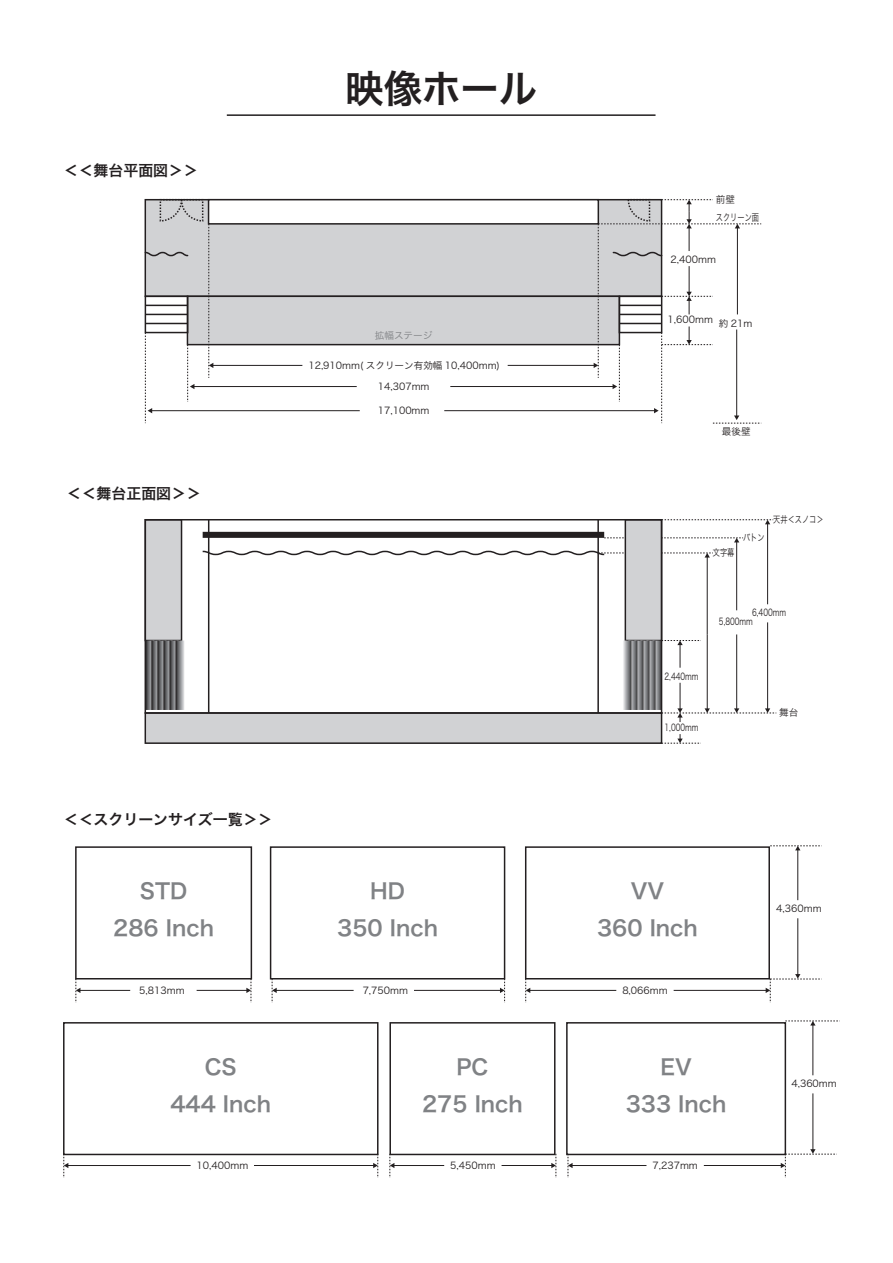
<style>
.page{position:relative;width:893px;height:1263px;background:#fff}
.page>*{position:absolute;margin:0;border:0;box-sizing:border-box;transform-origin:0 0}
.t1{font:38.4px "Hira Kaku Pro W6";color:#231f20}
.t2{font:21.3px/37.2px "Hira Kaku Pro W6";color:#808285;text-align:center}
.t3{font:14.85px "Hira Kaku Pro W6";color:#231f20}
.t4{font:9.6px "Hira Kaku Pro W3";color:#231f20}
.t5{font:9.6px "Hira Kaku Pro W3";color:#231f20;scale:.75 1}
.t6{font:9.6px "Hira Kaku Pro W3";color:#808285}
</style>
<div class="page">
<div style="left:145px;top:200px;width:517px;height:96px;background:#d1d2d4"></div>
<div style="left:209px;top:200px;width:389px;height:24px;background:#fff"></div>
<div style="left:208px;top:199px;width:391px;height:26px;border:2px solid #231f20"></div>
<div style="left:187px;top:296px;width:432px;height:49px;background:#d1d2d4"></div>
<div style="left:187px;top:296px;width:433px;height:49px;border:2px solid #231f20"></div>
<svg style="left:75px;top:979px;width:56px;height:24px"></svg>
<svg style="left:196px;top:979px;width:56px;height:24px"></svg>
<svg style="left:389px;top:1155px;width:56px;height:23px"></svg>
<svg style="left:501px;top:1153px;width:56px;height:25px"></svg>
<svg style="left:567px;top:1155px;width:80px;height:23px"></svg>
<svg style="left:271px;top:979px;width:83px;height:24px"></svg>
<svg style="left:413px;top:979px;width:92px;height:24px"></svg>
<svg style="left:525px;top:979px;width:92px;height:24px"></svg>
<svg style="left:63px;top:1155px;width:128px;height:23px"></svg>
<svg style="left:253px;top:1155px;width:125px;height:23px"></svg>
<svg style="left:662px;top:733px;width:39px;height:11px"></svg>
<svg style="left:443px;top:198px;width:319px;height:226px"></svg>
<svg style="left:144px;top:198px;width:216px;height:226px"></svg>
<div style="left:145px;top:520px;width:37px;height:120px;background:#d1d2d4"></div>
<div style="left:145px;top:519px;width:37px;height:122px;border:2px solid #231f20"></div>
<div style="left:145px;top:713px;width:517px;height:30px;background:#d1d2d4"></div>
<div style="left:145px;top:712px;width:517px;height:32px;border:2px solid #231f20"></div>
<svg style="left:148px;top:640px;width:3px;height:70px"></svg>
<svg style="left:151px;top:640px;width:6px;height:70px"></svg>
<svg style="left:157px;top:640px;width:6px;height:70px"></svg>
<svg style="left:163px;top:640px;width:6px;height:70px"></svg>
<svg style="left:169px;top:640px;width:6px;height:70px"></svg>
<svg style="left:175px;top:640px;width:9px;height:70px"></svg>
<svg style="left:201px;top:519px;width:576px;height:204px"></svg>
<div style="left:75px;top:846px;width:177px;height:133px;border:2px solid #231f20"></div>
<div style="left:270px;top:846px;width:235px;height:133px;border:2px solid #231f20"></div>
<div style="left:525px;top:846px;width:245px;height:133px;border:2px solid #231f20"></div>
<div style="left:63px;top:1022px;width:315px;height:133px;border:2px solid #231f20"></div>
<div style="left:389px;top:1022px;width:166px;height:133px;border:2px solid #231f20"></div>
<div style="left:566px;top:1022px;width:220px;height:133px;border:2px solid #231f20"></div>
<svg style="left:769px;top:845px;width:53px;height:56px"></svg>
<svg style="left:673px;top:917px;width:149px;height:86px"></svg>
<svg style="left:785px;top:1020px;width:55px;height:56px"></svg>
<svg style="left:703px;top:1093px;width:134px;height:85px"></svg>
<svg style="left:226px;top:114px;width:430px;height:2px"></svg>
<h3 class="t3" style="left:64px;top:157px;width:136px">＜＜舞台平面図＞＞</h3>
<h3 class="t3" style="left:67px;top:480px;width:136px">＜＜舞台正面図＞＞</h3>
<h1 class="t1" style="left:345px;top:54px;width:193px">映像ホール</h1>
<p class="t6" style="left:375px;top:326px;width:59px">拡幅ステージ</p>
<p class="t4" style="left:308px;top:357px;width:193px">12,910mm( スクリーン有効幅 10,400mm)</p>
<p class="t4" style="left:378px;top:378px;width:53px">14,307mm</p>
<p class="t4" style="left:378px;top:402px;width:53px">17,100mm</p>
<h3 class="t3" style="left:64px;top:806px;width:210px">＜＜スクリーンサイズ一覧＞＞</h3>
<h2 class="t2" style="left:113px;top:871px;width:102px">STD<br>286 Inch</h2>
<h2 class="t2" style="left:337px;top:871px;width:102px">HD<br>350 Inch</h2>
<p class="t4" style="left:716px;top:191px;width:21px">前壁</p>
<p class="t5" style="left:716px;top:209px;width:59px">スクリーン面</p>
<p class="t4" style="left:671px;top:251px;width:47px">2,400mm</p>
<p class="t4" style="left:668px;top:311px;width:47px">1,600mm</p>
<p class="t4" style="left:719px;top:314px;width:35px">約 21m</p>
<p class="t4" style="left:722px;top:423px;width:30px">最後壁</p>
<p class="t5" style="left:713px;top:544px;width:30px">文字幕</p>
<p class="t5" style="left:743px;top:529px;width:30px">バトン</p>
<p class="t5" style="left:773px;top:511px;width:69px">天井＜スノコ＞</p>
<p class="t5" style="left:665px;top:668px;width:47px">2,440mm</p>
<p class="t5" style="left:665px;top:719px;width:47px">1,000mm</p>
<p class="t5" style="left:752px;top:604px;width:47px">6,400mm</p>
<p class="t5" style="left:719px;top:613px;width:47px">5,800mm</p>
<p class="t4" style="left:779px;top:704px;width:21px">舞台</p>
<h2 class="t2" style="left:597px;top:871px;width:102px">VV<br>360 Inch</h2>
<p class="t4" style="left:776px;top:900px;width:47px">4,360mm</p>
<p class="t4" style="left:139px;top:981px;width:47px">5,813mm</p>
<p class="t4" style="left:363px;top:981px;width:47px">7,750mm</p>
<p class="t4" style="left:622px;top:981px;width:47px">8,066mm</p>
<h2 class="t2" style="left:170px;top:1047px;width:102px">CS<br>444 Inch</h2>
<h2 class="t2" style="left:422px;top:1047px;width:102px">PC<br>275 Inch</h2>
<h2 class="t2" style="left:626px;top:1047px;width:102px">EV<br>333 Inch</h2>
<p class="t4" style="left:197px;top:1157px;width:53px">10,400mm</p>
<p class="t4" style="left:450px;top:1157px;width:47px">5,450mm</p>
<p class="t4" style="left:652px;top:1157px;width:47px">7,237mm</p>
<p class="t4" style="left:791px;top:1075px;width:47px">4,360mm</p>
</div>
